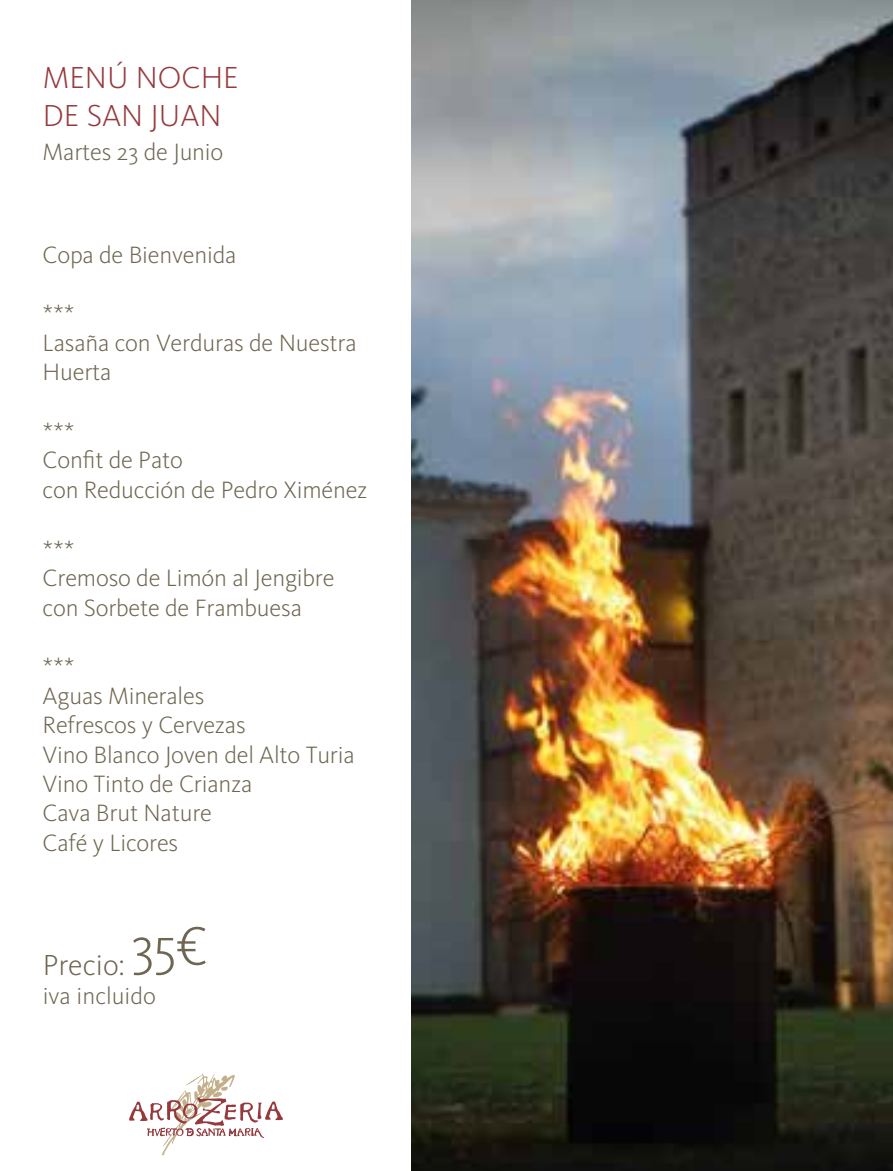
<style>
.page{position:relative;width:893px;height:1171px;background:#fff}
.page>*{position:absolute;margin:0;border:0;box-sizing:border-box;transform-origin:0 0}
.t1{font:300 56px "Kievit OT";color:#6e6651}
.t2{font:300 31.5px/37.8px "Kievit OT";color:#96393d}
.t3{font:300 30.1px "Kievit OT";color:#6e6651}
.t4{font:300 24.5px/29.4px "Kievit OT";letter-spacing:-.01em;color:#6e6651}
</style>
<div class="page">
<img style="left:412px;top:0;width:481px;height:1171px">
<svg style="left:129px;top:1073px;width:154px;height:82px"></svg>
<p class="t2" style="left:43px;top:58px;width:197px">MENÚ NOCHE<br>DE SAN JUAN</p>
<p class="t4" style="left:43px;top:137px;width:182px">Martes 23 de Junio</p>
<p class="t4" style="left:43px;top:239px;width:195px">Copa de Bienvenida</p>
<p class="t4" style="left:43px;top:298px;width:316px">***<br>Lasaña con Verduras de Nuestra<br>Huerta</p>
<p class="t4" style="left:43px;top:416px;width:326px">***<br>Confit de Pato<br>con Reducción de Pedro Ximénez</p>
<p class="t4" style="left:43px;top:533px;width:293px">***<br>Cremoso de Limón al Jengibre con Sorbete de Frambuesa</p>
<p class="t4" style="left:43px;top:651px;width:314px">***<br>Aguas Minerales<br>Refrescos y Cervezas<br>Vino Blanco Joven del Alto Turia<br>Vino Tinto de Crianza<br>Cava Brut Nature<br>Café y Licores</p>
<h1 class="t1" style="left:131px;top:912px;width:79px">35€</h1>
<p class="t3" style="left:43px;top:946px;width:83px">Precio:</p>
<p class="t4" style="left:43px;top:981px;width:115px">iva incluido</p>
</div>
